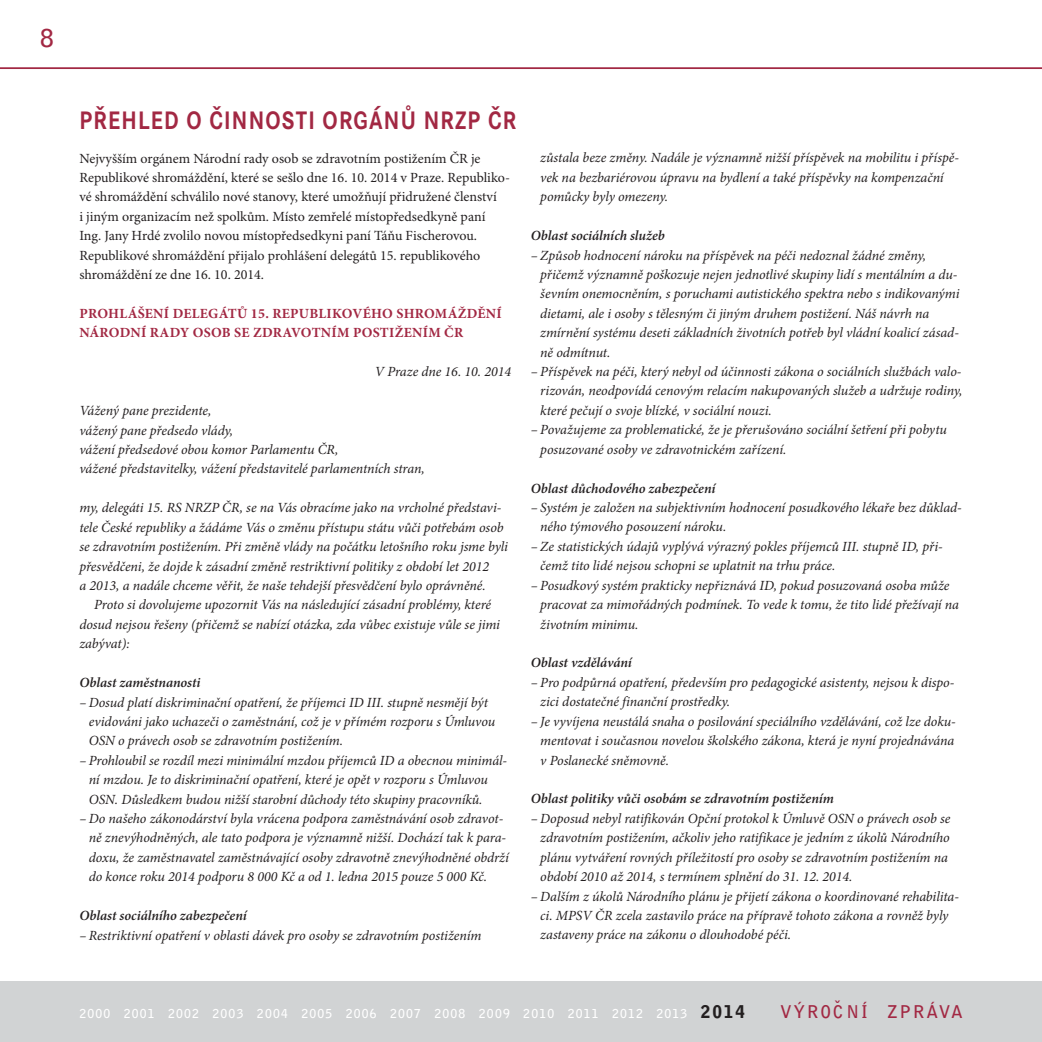
<style>
.page{position:relative;width:1042px;height:1042px;background:#fff}
.page>*{position:absolute;margin:0;border:0;box-sizing:border-box;transform-origin:0 0}
.t1{font:700 26.25px "Corporate SSCTOT";letter-spacing:.055em;color:#a22843;scale:.86 1}
.t2{font:700 24.5px "Bell Gothic Std";color:#a22843}
.t3{font:700 17.5px "Bell Gothic Std";letter-spacing:.1em;color:#a22843}
.t4{font:italic 14px/19.4px "Minion Pro";letter-spacing:-.005em;color:#231f20}
.t5{font:14px/19.4px "Minion Pro";color:#231f20}
.t6{font:italic 600 14px "Minion Pro";color:#231f20}
.t7{font:700 14px/19.4px "Minion Pro";letter-spacing:.02em;color:#a22843}
.t8{font:700 12.25px "Bell Gothic Std";letter-spacing:.1em;color:#fff}
.s1{font-weight:900;font-size:17.5px;color:#231f20}
</style>
<div class="page">
<div style="left:0;top:981px;width:1042px;height:61px;background:#d1d3d4"></div>
<hr style="left:0;top:67px;width:1042px;height:2px;background:#a22843">
<h2 class="t2" style="left:40px;top:23px;width:15px">8</h2>
<h1 class="t1" style="left:80px;top:105px;width:509px">PŘEHLED O ČINNOSTI ORGÁNŮ N RZP ČR</h1>
<p class="t5" style="left:79px;top:149px;width:432px">Nejvyšším orgánem Národní rady osob se zdravotním postižením ČR je Republikové shromáždění, které se sešlo dne 16. 10. 2014 v Praze. Republiko&shy;vé shromáždění schválilo nové stanovy, které umožňují přidružené členství<br>i jiným organizacím než spolkům. Místo zemřelé místopředsedkyně paní Ing. Jany Hrdé zvolilo novou místopředsedkyni paní Táňu Fischerovou.<br>Republikové shromáždění přijalo prohlášení delegátů 15. republikového shromáždění ze dne 16. 10. 2014.</p>
<p class="t7" style="left:79px;top:304px;width:424px">PROHLÁŠENÍ DELEGÁTŮ 15. REPUBLIKOVÉHO SHROMÁŽDĚNÍ<br>NÁRODNÍ RADY OSOB SE ZDRAVOTNÍM POSTIŽENÍM ČR</p>
<p class="t4" style="left:375px;top:362px;width:138px">V Praze dne 16. 10. 2014</p>
<p class="t4" style="left:79px;top:401px;width:347px">Vážený pane prezidente,<br>vážený pane předsedo vlády,<br>vážení předsedové obou komor Parlamentu ČR,<br>vážené představitelky, vážení představitelé parlamentních stran,</p>
<p class="t4" style="left:79px;top:498px;width:430px">my, delegáti 15. RS NRZP ČR, se na Vás obracíme jako na vrcholné představi&shy;tele České republiky a žádáme Vás o změnu přístupu státu vůči potřebám osob se zdravotním postižením. Při změně vlády na počátku letošního roku jsme byli přesvědčeni, že dojde k zásadní změně restriktivní politiky z období let 2012<br>a 2013, a nadále chceme věřit, že naše tehdejší přesvědčení bylo oprávněné.</p>
<p class="t4" style="left:79px;top:595px;width:422px;text-indent:15px">Proto si dovolujeme upozornit Vás na následující zásadní problémy, které dosud nejsou řešeny (přičemž se nabízí otázka, zda vůbec existuje vůle se jimi zabývat):</p>
<p class="t6" style="left:79px;top:673px;width:123px">Oblast zaměstnanosti</p>
<p class="t4" style="left:89px;top:692px;width:408px;text-indent:-9px">– Dosud platí diskriminační opatření, že příjemci ID III. stupně nesmějí být evidováni jako uchazeči o zaměstnání, což je v přímém rozporu s Úmluvou<br>OSN o právech osob se zdravotním postižením.</p>
<p class="t4" style="left:89px;top:750px;width:420px;text-indent:-9px">– Prohloubil se rozdíl mezi minimální mzdou příjemců ID a obecnou minimál&shy;ní mzdou. Je to diskriminační opatření, které je opět v rozporu s Úmluvou<br>OSN. Důsledkem budou nižší starobní důchody této skupiny pracovníků.</p>
<p class="t4" style="left:89px;top:809px;width:422px;text-indent:-9px">– Do našeho zákonodárství byla vrácena podpora zaměstnávání osob zdravot&shy;ně znevýhodněných, ale tato podpora je významně nižší. Dochází tak k para&shy;doxu, že zaměstnavatel zaměstnávající osoby zdravotně znevýhodněné obdrží do konce roku 2014 podporu 8 000 Kč a od 1. ledna 2015 pouze 5 000 Kč.</p>
<p class="t6" style="left:79px;top:906px;width:169px">Oblast sociálního zabezpečení</p>
<p class="t4" style="left:79px;top:925px;width:403px">– Restriktivní opatření v oblasti dávek pro osoby se zdravotním postižením</p>
<p class="t4" style="left:540px;top:148px;width:420px">zůstala beze změny. Nadále je významně nižší příspěvek na mobilitu i příspě&shy;vek na bezbariérovou úpravu na bydlení a také příspěvky na kompenzační pomůcky byly omezeny.</p>
<p class="t6" style="left:531px;top:226px;width:135px">Oblast sociálních služeb</p>
<p class="t4" style="left:540px;top:245px;width:421px;text-indent:-9px">– Způsob hodnocení nároku na příspěvek na péči nedoznal žádné změny, přičemž významně poškozuje nejen jednotlivé skupiny lidí s mentálním a du&shy;ševním onemocněním, s poruchami autistického spektra nebo s indikovanými dietami, ale i osoby s tělesným či jiným druhem postižení. Náš návrh na zmírnění systému deseti základních životních potřeb byl vládní koalicí zásad&shy;ně odmítnut.</p>
<p class="t4" style="left:540px;top:362px;width:424px;text-align:justify;text-indent:-9px">– Příspěvek na péči, který nebyl od účinnosti zákona o sociálních službách valo&shy;rizován, neodpovídá cenovým relacím nakupovaných služeb a udržuje rodiny, které pečují o svoje blízké, v sociální nouzi.</p>
<p class="t4" style="left:540px;top:420px;width:408px;text-indent:-9px">– Považujeme za problematické, že je přerušováno sociální šetření při pobytu posuzované osoby ve zdravotnickém zařízení.</p>
<p class="t6" style="left:531px;top:478px;width:186px">Oblast důchodového zabezpečení</p>
<p class="t4" style="left:540px;top:498px;width:423px;text-indent:-9px">– Systém je založen na subjektivním hodnocení posudkového lékaře bez důklad&shy;ného týmového posouzení nároku.</p>
<p class="t4" style="left:540px;top:537px;width:404px;text-indent:-9px">– Ze statistických údajů vyplývá výrazný pokles příjemců III. stupně ID, při&shy;čemž tito lidé nejsou schopni se uplatnit na trhu práce.</p>
<p class="t4" style="left:540px;top:575px;width:420px;text-indent:-9px">– Posudkový systém prakticky nepřiznává ID, pokud posuzovaná osoba může pracovat za mimořádných podmínek. To vede k tomu, že tito lidé přežívají na životním minimu.</p>
<p class="t6" style="left:531px;top:653px;width:102px">Oblast vzdělávání</p>
<p class="t4" style="left:540px;top:672px;width:416px;text-indent:-9px">– Pro podpůrná opatření, především pro pedagogické asistenty, nejsou k dispo&shy;zici dostatečné finanční prostředky.</p>
<p class="t4" style="left:540px;top:711px;width:417px;text-align:justify;text-indent:-9px">– Je vyvíjena neustálá snaha o posilování speciálního vzdělávání, což lze doku&shy;mentovat i současnou novelou školského zákona, která je nyní projednávána v Poslanecké sněmovně.</p>
<p class="t6" style="left:531px;top:789px;width:304px">Oblast politiky vůči osobám se zdravotním postižením</p>
<p class="t4" style="left:540px;top:808px;width:412px;text-indent:-9px">– Doposud nebyl ratifikován Opční protokol k Úmluvě OSN o právech osob se zdravotním postižením, ačkoliv jeho ratifikace je jedním z úkolů Národního plánu vytváření rovných příležitostí pro osoby se zdravotním postižením na období 2010 až 2014, s termínem splnění do 31. 12. 2014.</p>
<p class="t4" style="left:540px;top:886px;width:420px;text-indent:-9px">– Dalším z úkolů Národního plánu je přijetí zákona o koordinované rehabilita&shy;ci. MPSV ČR zcela zastavilo práce na přípravě tohoto zákona a rovněž byly zastaveny práce na zákonu o dlouhodobé péči.</p>
<p class="t8" style="left:79px;top:1006px;width:667px">2000 2001 2002 2003 2004 2005 2006 2007 2008 2009 2010 2011 2012 2013 <span class="s1">2014</span></p>
<p class="t3" style="left:780px;top:1001px;width:184px">VÝROCˇ NÍ ZPRÁVA</p>
</div>
